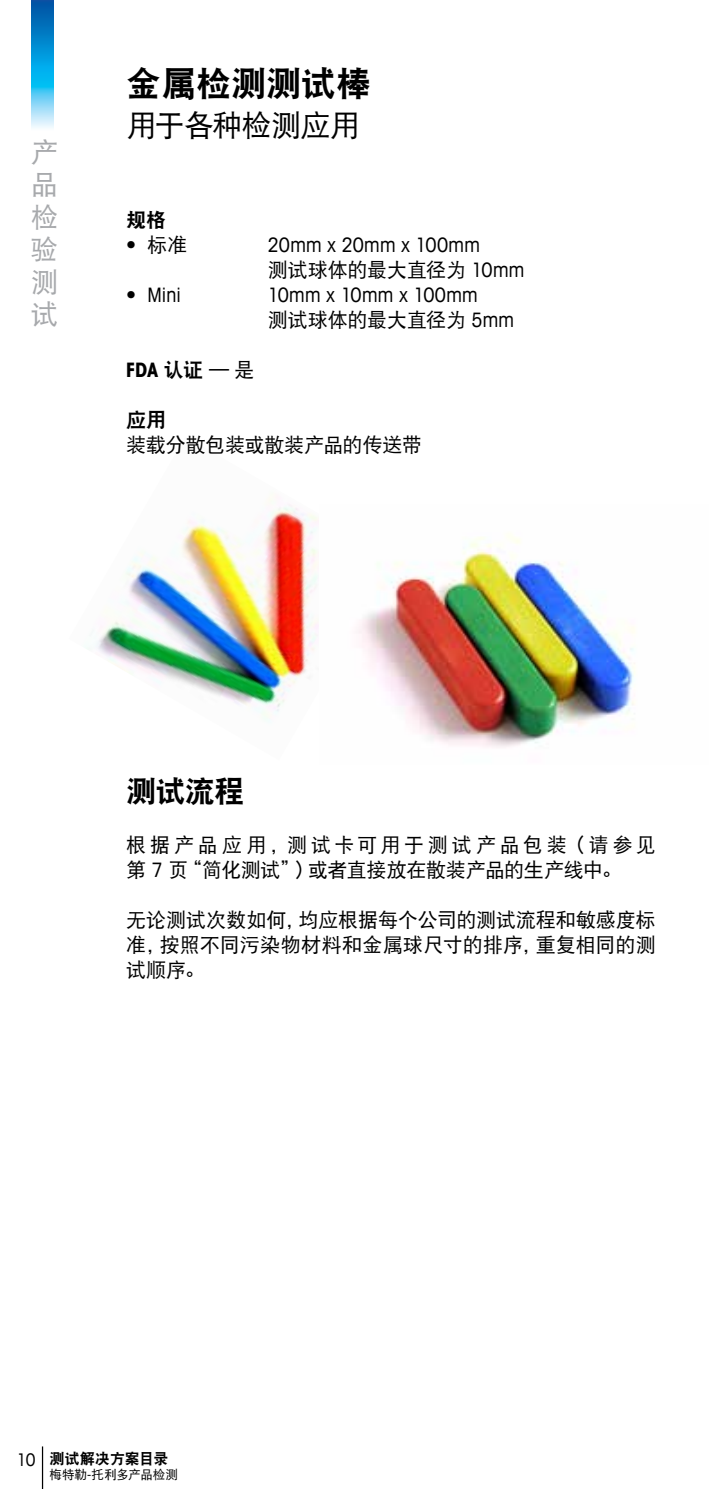
<style>
.page{position:relative;width:709px;height:1489px;background:#fff}
.page>*{position:absolute;margin:0;border:0;box-sizing:border-box;transform-origin:0 0}
.t1{font:35px "DFP Hei W9";color:#000}
.t2{font:30px "DFP Hei W5";letter-spacing:-.03em;color:#000}
.t3{font:30px "DFP Hei W9";color:#000}
.t4{font:27.5px/32.5px "DFP Hei W5";color:#a7a9ac;text-align:justify}
.t5{font:20px/25px "DFP Hei W5";letter-spacing:-.005em;color:#000;text-align:justify}
.t6{font:20px/25px "DFP Hei W5";letter-spacing:.135em;color:#000}
.t7{font:condensed 20px "Avant Garde Com";letter-spacing:.01em;color:#000}
.t8{font:700 condensed 20px "Avant Garde Com";color:#000}
.t9{font:20px "DFP Hei W9";color:#000}
.t10{font:15px "DFP Hei W9";letter-spacing:-.01em;color:#000}
.t11{font:12.5px "DFP Hei W5";letter-spacing:-.01em;color:#000}
.s1{font-family:"Avant Garde Com";font-stretch:condensed}
.s2{font-family:"DFP Hei W9";font-weight:400;font-stretch:normal}
.s3{font-family:"DFP Hei W5";font-weight:400;font-stretch:normal}
.s4{font-family:"Avant Garde Com";font-stretch:condensed;font-size:17.5px}
</style>
<div class="page">
<hr style="left:42px;top:1446px;width:1px;height:42px;background:#000">
<img style="left:32px;top:0;width:21px;height:128px">
<img style="left:86px;top:497px;width:233px;height:225px">
<img style="left:358px;top:534px;width:277px;height:214px">
<h3 class="t4" style="left:31px;top:135px;width:29px">产品检验测试</h3>
<h1 class="t1" style="left:126px;top:65px;width:246px">金属检测测试棒</h1>
<h2 class="t2" style="left:126px;top:109px;width:235px">用于各种检测应用</h2>
<p class="t9" style="left:126px;top:209px;width:41px">规格</p>
<p class="t5" style="left:126px;top:232px;width:63px"><span class="s1">•</span> 标准</p>
<p class="t7" style="left:268px;top:233px;width:213px">20mm x 20mm x 100mm</p>
<p class="t5" style="left:268px;top:257px;width:258px">测试球体的最大直径为 <span class="s1">10mm</span></p>
<p class="t7" style="left:126px;top:283px;width:56px">• Mini</p>
<p class="t7" style="left:268px;top:283px;width:211px">10mm x 10mm x 100mm</p>
<p class="t5" style="left:268px;top:307px;width:248px">测试球体的最大直径为 <span class="s1">5mm</span></p>
<p class="t8" style="left:126px;top:357px;width:130px">FDA <span class="s2">认证</span> <span class="s3">— 是</span></p>
<p class="t9" style="left:126px;top:409px;width:42px">应用</p>
<p class="t5" style="left:126px;top:432px;width:297px">装载分散包装或散装产品的传送带</p>
<h2 class="t3" style="left:126px;top:774px;width:120px">测试流程</h2>
<p class="t6" style="left:126px;top:831px;width:531px">根据产品应用，测试卡可用于测试产品包装（请参见第 <span class="s1">7</span> 页“简化测试”）或者直接放在散装产品的生产线中。</p>
<p class="t5" style="left:126px;top:906px;width:531px">无论测试次数如何，均应根据每个公司的测试流程和敏感度标准，按照不同污染物材料和金属球尺寸的排序，重复相同的测试顺序。</p>
<p class="t10" style="left:17px;top:1450px;width:153px"><span class="s4">10</span> 测试解决方案目录</p>
<p class="t11" style="left:50px;top:1467px;width:130px">梅特勒<span class="s1">-</span>托利多产品检测</p>
</div>
